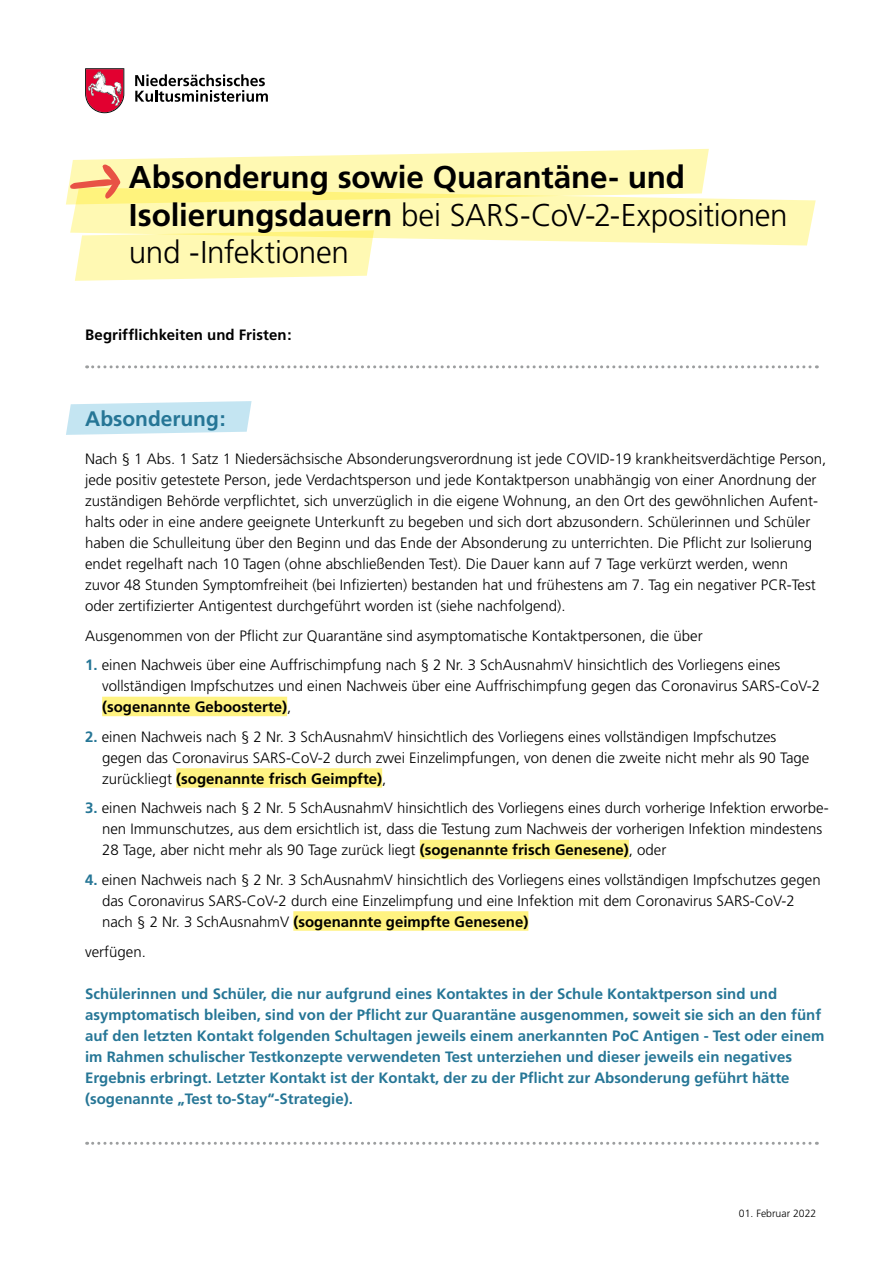
<style>
.page{position:relative;width:893px;height:1263px;background:#fff}
.page>*{position:absolute;margin:0;border:0;box-sizing:border-box;transform-origin:0 0}
.t1{font:700 31.5px/37.5px "Frutiger";letter-spacing:-.005em;color:#000}
.t2{font:700 21px "Frutiger";color:#267696}
.t3{font:300 15px/21px "Frutiger";color:#000}
.t4{font:700 15px/21px "Frutiger";color:#267696}
.t5{font:700 15px "Frutiger";letter-spacing:.005em;color:#000}
.t6{font:300 10.5px "Frutiger";color:#000}
.s1{font-weight:300}
.s2{font-weight:700;color:#267696}
.s3{font-weight:700}
</style>
<div class="page">
<svg style="left:85px;top:68px;width:39px;height:45px"></svg>
<svg style="left:135px;top:74px;width:133px;height:28px"></svg>
<svg style="left:66px;top:401px;width:186px;height:34px;background:#cbe8f3"></svg>
<div style="left:102px;top:697px;width:185px;height:19px;background:#fff381"></div>
<div style="left:176px;top:768px;width:206px;height:20px;background:#fff381"></div>
<div style="left:420px;top:840px;width:209px;height:19px;background:#fff381"></div>
<div style="left:293px;top:911px;width:235px;height:20px;background:#fff381"></div>
<svg style="left:87px;top:365px;width:730px;height:3px"></svg>
<svg style="left:87px;top:1142px;width:730px;height:3px"></svg>
<svg style="left:66px;top:149px;width:750px;height:132px"></svg>
<h1 class="t1" style="left:129px;top:159px;width:660px">Absonderung sowie Quarantäne- und<br>Isolierungsdauern <span class="s1">bei SARS-CoV-2-Expositionen und -Infektionen</span></h1>
<p class="t5" style="left:85px;top:326px;width:208px">Begrifflichkeiten und Fristen:</p>
<h2 class="t2" style="left:85px;top:407px;width:142px">Absonderung:</h2>
<p class="t3" style="left:85px;top:449px;width:743px">Nach § 1 Abs. 1 Satz 1 Niedersächsische Absonderungsverordnung ist jede COVID-19 krankheitsverdächtige Person, jede positiv getestete Person, jede Verdachtsperson und jede Kontaktperson unabhängig von einer Anordnung der zuständigen Behörde verpflichtet, sich unverzüglich in die eigene Wohnung, an den Ort des gewöhnlichen Aufent&shy;halts oder in eine andere geeignete Unterkunft zu begeben und sich dort abzusondern. Schülerinnen und Schüler haben die Schulleitung über den Beginn und das Ende der Absonderung zu unterrichten. Die Pflicht zur Isolierung endet regelhaft nach 10 Tagen (ohne abschließenden Test). Die Dauer kann auf 7 Tage verkürzt werden, wenn zuvor 48 Stunden Symptomfreiheit (bei Infizierten) bestanden hat und frühestens am 7. Tag ein negativer PCR-Test oder zertifizierter Antigentest durchgeführt worden ist (siehe nachfolgend).</p>
<p class="t3" style="left:85px;top:625px;width:619px">Ausgenommen von der Pflicht zur Quarantäne sind asymptomatische Kontaktpersonen, die über</p>
<p class="t3" style="left:102px;top:655px;width:719px;text-indent:-17px"><span class="s2">1.</span> einen Nachweis über eine Auffrischimpfung nach § 2 Nr. 3 SchAusnahmV hinsichtlich des Vorliegens eines vollständigen Impfschutzes und einen Nachweis über eine Auffrischimpfung gegen das Coronavirus SARS-CoV-2 <span class="s3">(sogenannte Geboosterte)</span>,</p>
<p class="t3" style="left:102px;top:726px;width:709px;text-indent:-17px"><span class="s2">2.</span> einen Nachweis nach § 2 Nr. 3 SchAusnahmV hinsichtlich des Vorliegens eines vollständigen Impfschutzes gegen das Coronavirus SARS-CoV-2 durch zwei Einzelimpfungen, von denen die zweite nicht mehr als 90 Tage zurückliegt <span class="s3">(sogenannte frisch Geimpfte)</span>,</p>
<p class="t3" style="left:102px;top:798px;width:728px;text-indent:-17px"><span class="s2">3.</span> einen Nachweis nach § 2 Nr. 5 SchAusnahmV hinsichtlich des Vorliegens eines durch vorherige Infektion erworbe&shy;nen Immunschutzes, aus dem ersichtlich ist, dass die Testung zum Nachweis der vorherigen Infektion mindestens<br>28 Tage, aber nicht mehr als 90 Tage zurück liegt <span class="s3">(sogenannte frisch Genesene)</span>, oder</p>
<p class="t3" style="left:102px;top:869px;width:720px;text-indent:-17px"><span class="s2">4.</span> einen Nachweis nach § 2 Nr. 3 SchAusnahmV hinsichtlich des Vorliegens eines vollständigen Impfschutzes gegen das Coronavirus SARS-CoV-2 durch eine Einzelimpfung und eine Infektion mit dem Coronavirus SARS-CoV-2 nach § 2 Nr. 3 SchAusnahmV <span class="s3">(sogenannte geimpfte Genesene)</span></p>
<p class="t3" style="left:85px;top:941px;width:62px">verfügen.</p>
<p class="t4" style="left:85px;top:983px;width:741px">Schülerinnen und Schüler, die nur aufgrund eines Kontaktes in der Schule Kontaktperson sind und asymptomatisch bleiben, sind von der Pflicht zur Quarantäne ausgenommen, soweit sie sich an den fünf auf den letzten Kontakt folgenden Schultagen jeweils einem anerkannten PoC Antigen - Test oder einem im Rahmen schulischer Testkonzepte verwendeten Test unterziehen und dieser jeweils ein negatives Ergebnis erbringt. Letzter Kontakt ist der Kontakt, der zu der Pflicht zur Absonderung geführt hätte (sogenannte „Test to-Stay“-Strategie).</p>
<p class="t6" style="left:739px;top:1207px;width:79px">01. Februar 2022</p>
</div>
